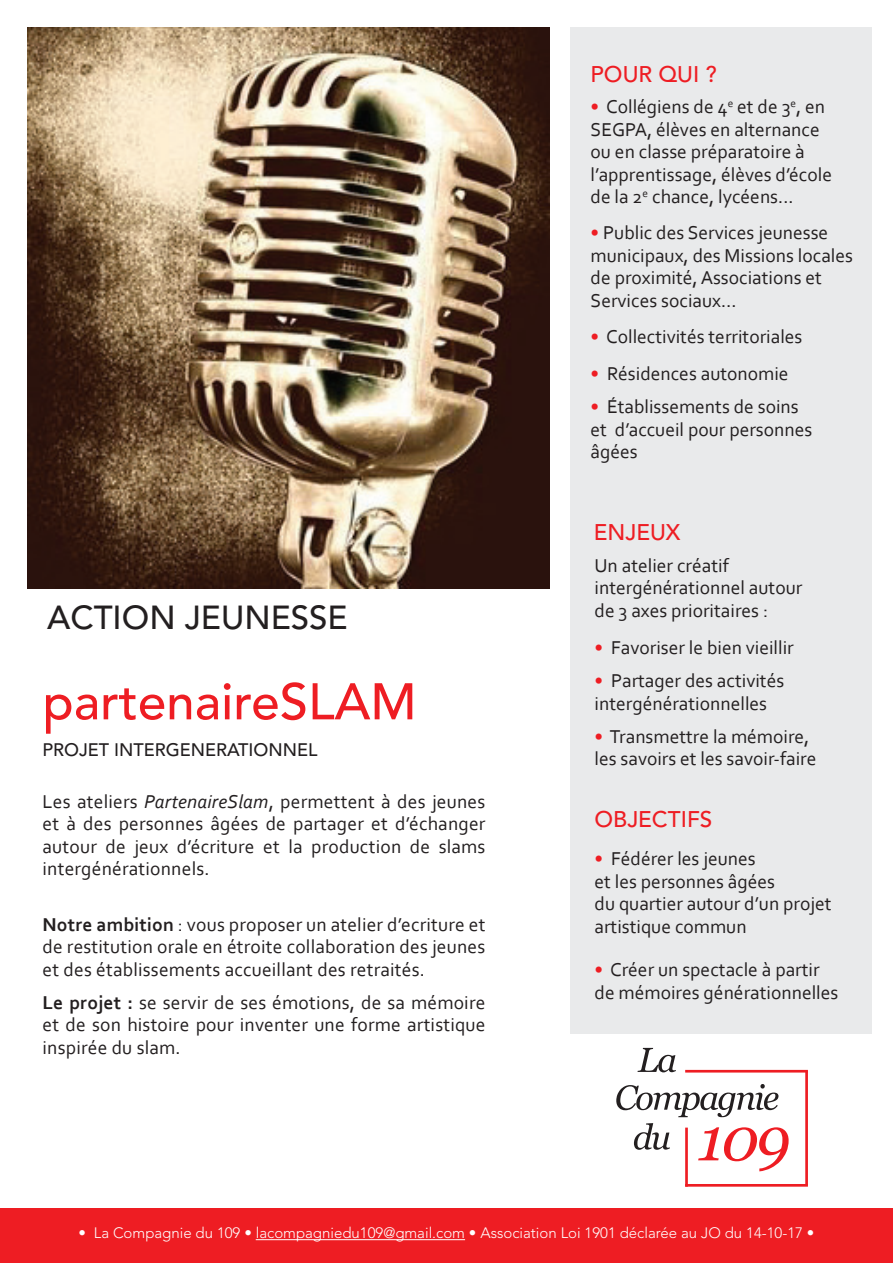
<style>
.page{position:relative;width:893px;height:1263px;background:#fff}
.page>*{position:absolute;margin:0;border:0;box-sizing:border-box;transform-origin:0 0}
.t1{font:500 51px "Avenir LT Std";color:#ee1d23}
.t2{font:500 33px "Avenir LT Std";color:#231f20}
.t3{font:500 22.5px "Avenir LT Std";color:#ee1d23}
.t4{font:19.5px/22.5px "Corbel";color:#231f20}
.t5{font:500 18px "Avenir LT Std";color:#231f20}
.t6{font:300 15px "Avenir LT Std";color:#fff}
.s1{font-style:italic}
.s2{font-weight:700}
.s3{color:#ee1d23}
</style>
<div class="page">
<hr style="left:805px;top:1071px;width:3px;height:114px;background:#ee1d23">
<svg style="left:698px;top:1127px;width:91px;height:44px"></svg>
<svg style="left:637px;top:1048px;width:39px;height:24px"></svg>
<svg style="left:616px;top:1084px;width:162px;height:33px"></svg>
<svg style="left:634px;top:1123px;width:36px;height:27px"></svg>
<hr style="left:685px;top:1070px;width:123px;height:2px;background:#ee1d23">
<hr style="left:685px;top:1184px;width:123px;height:3px;background:#ee1d23">
<hr style="left:685px;top:1127px;width:3px;height:60px;background:#ee1d23">
<img style="left:28px;top:28px;width:522px;height:561px">
<div style="left:570px;top:28px;width:302px;height:1006px;background:#e9eaeb"></div>
<div style="left:0;top:1209px;width:893px;height:54px;background:#ee1d23"></div>
<hr style="left:256px;top:1239px;width:209px;height:1px;background:#fff">
<h2 class="t2" style="left:47px;top:598px;width:302px">ACTION JEUNESSE</h2>
<h1 class="t1" style="left:43px;top:672px;width:376px">partenaireSLAM</h1>
<p class="t5" style="left:43px;top:739px;width:276px">PROJET INTERGENERATIONNEL</p>
<p class="t4" style="left:43px;top:789px;width:444px;text-align:justify">Les ateliers <span class="s1">PartenaireSlam</span>, permettent à des jeunes et à des personnes âgées de partager et d’échanger autour de jeux d’écriture et la production de slams intergénérationnels.</p>
<p class="t4" style="left:43px;top:912px;width:444px;text-align:justify"><span class="s2">Notre ambition</span> : vous proposer un atelier d’ecriture et de restitution orale en étroite collaboration des jeunes et des établissements accueillant des retraités.</p>
<p class="t4" style="left:43px;top:990px;width:444px;text-align:justify"><span class="s2">Le projet :</span> se servir de ses émotions, de sa mémoire et de son histoire pour inventer une forme artistique inspirée du slam.</p>
<p class="t3" style="left:591px;top:61px;width:128px">POUR QUI ?</p>
<p class="t4" style="left:591px;top:95px;width:243px"><span class="s3">•</span> Collégiens de 4<sup>e</sup> et de 3<sup>e</sup>, en<br>SEGPA, élèves en alternance ou en classe préparatoire à l’apprentissage, élèves d’école de la 2<sup>e</sup> chance, lycéens...</p>
<p class="t4" style="left:591px;top:221px;width:264px"><span class="s3">•</span> Public des Services jeunesse municipaux, des Missions locales de proximité, Associations et<br>Services sociaux…</p>
<p class="t4" style="left:591px;top:324px;width:213px"><span class="s3">•</span> Collectivités territoriales</p>
<p class="t4" style="left:591px;top:362px;width:200px"><span class="s3">•</span> Résidences autonomie</p>
<p class="t4" style="left:591px;top:395px;width:223px"><span class="s3">•</span> Établissements de soins et d’accueil pour personnes âgées</p>
<p class="t3" style="left:594px;top:519px;width:88px">ENJEUX</p>
<p class="t4" style="left:595px;top:553px;width:209px">Un atelier créatif intergénérationnel autour de 3 axes prioritaires :</p>
<p class="t4" style="left:595px;top:636px;width:201px"><span class="s3">•</span> Favoriser le bien vieillir</p>
<p class="t4" style="left:595px;top:669px;width:191px"><span class="s3">•</span> Partager des activités intergénérationnelles</p>
<p class="t4" style="left:595px;top:724px;width:223px"><span class="s3">•</span> Transmettre la mémoire, les savoirs et les savoir-faire</p>
<p class="t3" style="left:594px;top:806px;width:119px">OBJECTIFS</p>
<p class="t4" style="left:595px;top:847px;width:239px"><span class="s3">•</span> Fédérer les jeunes<br>et les personnes âgées<br>du quartier autour d’un projet artistique commun</p>
<p class="t4" style="left:595px;top:958px;width:245px"><span class="s3">•</span> Créer un spectacle à partir de mémoires générationnelles</p>
<p class="t6" style="left:79px;top:1224px;width:737px">• La Compagnie du 109 • lacompagniedu109@gmail.com • Association Loi 1901 déclarée au JO du 14-10-17 •</p>
</div>
